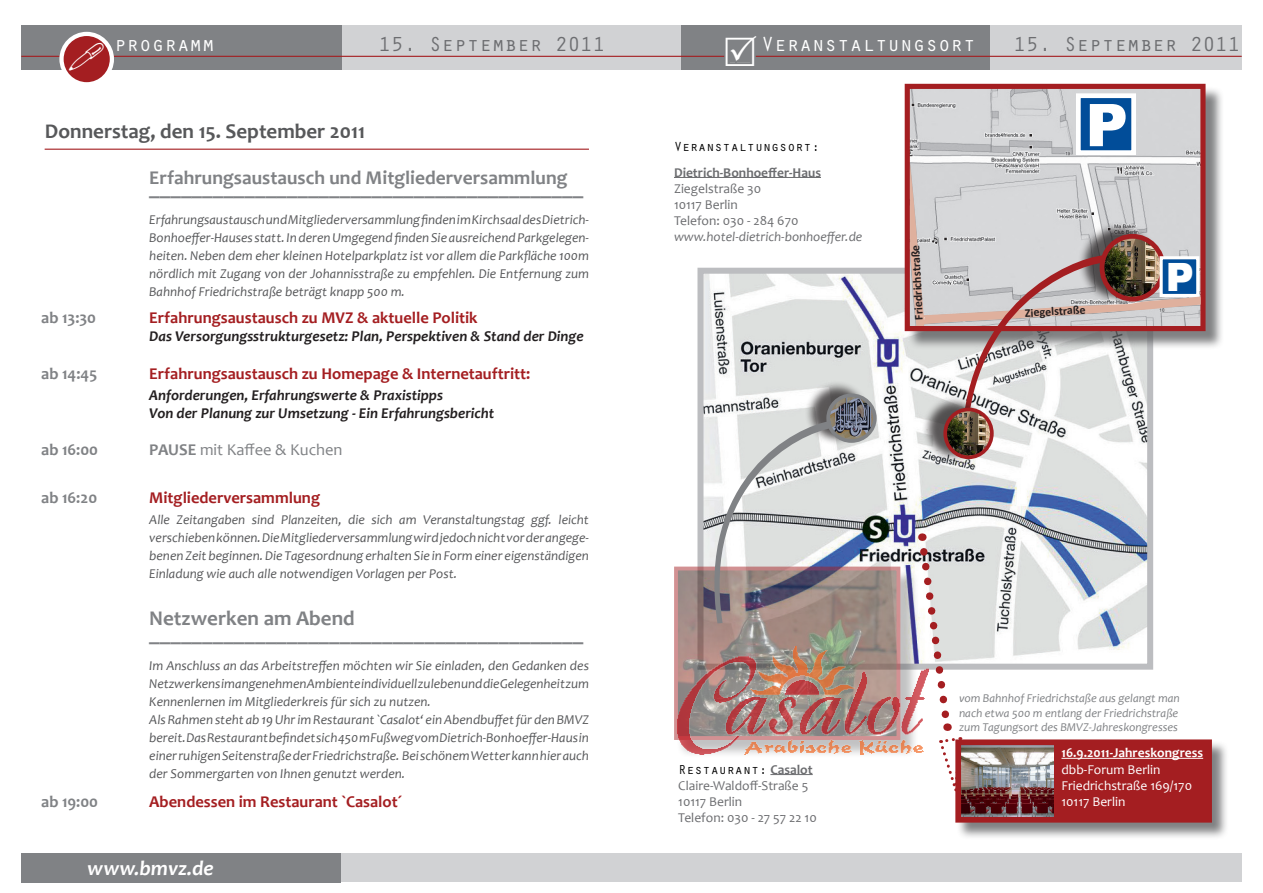
<style>
.page{position:relative;width:1263px;height:893px;background:#fff}
.page>*{position:absolute;margin:0;border:0;box-sizing:border-box;transform-origin:0 0}
.t1{font:900 58.95px "Arial";color:#fff}
.t2{font:900 39px "Arial";color:#fff}
.t3{font:700 21px "Candara";color:#808285}
.t4{font:21px "Orator Std";color:#6c6d70}
.t5{font:700 21px "Candara";color:#57585a}
.t6{font:21px "Orator Std";color:#fff}
.t7{font:italic 700 21px "Candara";color:#fff}
.t8{font:700 19.5px "Candara";color:#808285}
.t9{font:700 16.5px "Candara";color:#a41e21}
.t10{font:700 16.5px "Candara";color:#808285}
.t11{font:16.5px "Candara";color:#808285}
.t12{font:italic 700 15px/18px "Candara";color:#231f20}
.t13{font:italic 13.5px/18px "Candara";color:#57585a;text-align:justify}
.t14{font:13.5px/16.2px "Candara";color:#6c6d70}
.t15{font:13.5px/16.2px "Candara";color:#fff}
.t16{font:13.5px "Orator Std";color:#000}
.t17{font:italic 13.5px "Candara";color:#6c6d70}
.t18{font:700 13.5px "Candara";color:#6c6d70}
.t19{font:700 13.5px "Candara";color:#fff}
.t20{font:italic 12px/14.4px "Candara";color:#808285}
.t21{font:700 12px "Calibri";color:#231f20}
.s1{font-weight:700}
.s2{font-family:"Candara";font-weight:700;color:#6c6d70}
.s3{font-family:"Calibri"}
</style>
<div class="page">
<div style="left:21px;top:853px;width:1221px;height:29px;background:#d1d2d4"></div>
<div style="left:22px;top:853px;width:319px;height:29px;background:#808285"></div>
<div style="left:956px;top:740px;width:273px;height:100px;background:#57585a;opacity:.75"></div>
<div style="left:958px;top:742px;width:251px;height:78px;background:#a41e21"></div>
<img style="left:962px;top:746px;width:91px;height:70px">
<div style="left:955px;top:739px;width:257px;height:84px;border:6px solid #a41e21"></div>
<div style="left:675px;top:25px;width:567px;height:44px;background:#d1d2d4"></div>
<div style="left:681px;top:25px;width:309px;height:44px;background:#808285"></div>
<hr style="left:675px;top:56px;width:567px;height:1px;background:#a41e21">
<div style="left:27px;top:25px;width:654px;height:44px;background:#d1d2d4"></div>
<div style="left:21px;top:25px;width:321px;height:44px;background:#808285"></div>
<hr style="left:21px;top:56px;width:660px;height:1px;background:#a41e21">
<hr style="left:45px;top:149px;width:544px;height:1px;background:#a41e21">
<hr style="left:674px;top:177px;width:147px;height:1px;background:#6c6d70">
<hr style="left:770px;top:774px;width:43px;height:1px;background:#6c6d70">
<img style="left:704px;top:275px;width:442px;height:385px">
<div style="left:697px;top:268px;width:456px;height:402px;border:6px solid #bcbdc0"></div>
<div style="left:907px;top:86px;width:317px;height:264px;background:#57585a;opacity:.75"></div>
<img style="left:911px;top:90px;width:288px;height:74px">
<div style="left:905px;top:84px;width:300px;height:247px;border:5px solid #a41e21"></div>
<div style="left:676px;top:569px;width:243px;height:189px;background:#57585a;opacity:.75"></div>
<img style="left:679px;top:572px;width:216px;height:75px">
<div style="left:1076px;top:93px;width:60px;height:62px;background:#014d99;border:5px solid #fff"></div>
<svg style="left:910px;top:164px;width:290px;height:162px;background:#b4b1b3"></svg>
<div style="left:804px;top:381px;width:66px;height:64px;background:#231f20;opacity:.75"></div>
<img style="left:841px;top:395px;width:34px;height:46px">
<div style="left:826px;top:393px;width:51px;height:50px;border:4px solid #808285;border-radius:50%"></div>
<svg style="left:674px;top:346px;width:167px;height:292px"></svg>
<img style="left:678px;top:647px;width:237px;height:108px">
<hr style="left:1061px;top:758px;width:142px;height:1px;background:#fff">
<svg style="left:915px;top:533px;width:48px;height:258px"></svg>
<svg style="left:915px;top:183px;width:198px;height:271px;background:#cfc7c7"></svg>
<div style="left:921px;top:395px;width:66px;height:67px;background:#231f20;opacity:.75"></div>
<img style="left:947px;top:409px;width:45px;height:48px">
<div style="left:943px;top:408px;width:51px;height:51px;border:4px solid #a41e21;border-radius:50%"></div>
<svg style="left:62px;top:34px;width:50px;height:50px"></svg>
<div style="left:59px;top:32px;width:55px;height:54px;border:4px solid #fff;border-radius:50%"></div>
<svg style="left:722px;top:55px;width:39px;height:8px"></svg>
<svg style="left:69px;top:42px;width:35px;height:28px"></svg>
<h3 class="t6" style="left:114px;top:29px;width:102px">programm</h3>
<h3 class="t4" style="left:379px;top:29px;width:228px">15. September 2011</h3>
<h3 class="t5" style="left:45px;top:118px;width:322px">Donnerstag, den 15. September 2011</h3>
<h3 class="t8" style="left:149px;top:166px;width:420px">Erfahrungsaustausch und Mitgliederversammlung</h3>
<h3 class="t3" style="left:149px;top:173px;width:435px">_________________________________________</h3>
<p class="t13" style="left:149px;top:211px;width:441px">Erfahrungsaustausch und Mitgliederversammlung finden im Kirchsaal des Dietrich-Bonhoeffer-Hauses statt. In deren Umgegend finden Sie ausreichend Parkgelegen&shy;heiten. Neben dem eher kleinen Hotelparkplatz ist vor allem die Parkfläche 100m nördlich mit Zugang von der Johannisstraße zu empfehlen. Die Entfernung zum Bahnhof Friedrichstraße beträgt knapp 500 m.</p>
<p class="t10" style="left:41px;top:308px;width:56px">ab 13:30</p>
<p class="t9" style="left:149px;top:308px;width:330px">Erfahrungsaustausch zu MVZ &amp; aktuelle Politik</p>
<p class="t12" style="left:149px;top:328px;width:436px">Das Versorgungsstrukturgesetz: Plan, Perspektiven &amp; Stand der Dinge</p>
<p class="t10" style="left:41px;top:364px;width:58px">ab 14:45</p>
<p class="t9" style="left:149px;top:364px;width:383px">Erfahrungsaustausch zu Homepage &amp; Internetauftritt:</p>
<p class="t12" style="left:149px;top:386px;width:346px">Anforderungen, Erfahrungswerte &amp; Praxistipps<br>Von der Planung zur Umsetzung - Ein Erfahrungsbericht</p>
<p class="t10" style="left:41px;top:440px;width:58px">ab 16:00</p>
<p class="t11" style="left:149px;top:440px;width:195px"><span class="s1">PAUSE</span> mit Kaffee &amp; Kuchen</p>
<p class="t10" style="left:41px;top:488px;width:57px">ab 16:20</p>
<p class="t9" style="left:149px;top:488px;width:172px">Mitgliederversammlung</p>
<p class="t13" style="left:149px;top:511px;width:441px">Alle Zeitangaben sind Planzeiten, die sich am Veranstaltungstag ggf. leicht verschieben können. Die Mitgliederversammlung wird jedoch nicht vor der angege&shy;benen Zeit beginnen. Die Tagesordnung erhalten Sie in Form einer eigenständigen Einladung wie auch alle notwendigen Vorlagen per Post.</p>
<h3 class="t3" style="left:149px;top:605px;width:207px">Netzwerken am Abend</h3>
<h3 class="t3" style="left:149px;top:619px;width:435px">_________________________________________</h3>
<p class="t13" style="left:149px;top:657px;width:441px;text-align:left">Im Anschluss an das Arbeitstreffen möchten wir Sie einladen, den Gedanken des Netzwerkens im angenehmen Ambiente individuell zu leben und die Gelegenheit zum Kennenlernen im Mitgliederkreis für sich zu nutzen.<br>Als Rahmen steht ab 19 Uhr im Restaurant `Casalot‘ ein Abendbuffet für den BMVZ bereit. Das Restaurant befindet sich 450 m Fußweg vom Dietrich-Bonhoeffer-Haus in einer ruhigen Seitenstraße der Friedrichstraße. Bei schönem Wetter kann hier auch der Sommergarten von Ihnen genutzt werden.</p>
<p class="t10" style="left:41px;top:791px;width:58px">ab 19:00</p>
<p class="t9" style="left:149px;top:791px;width:254px">Abendessen im Restaurant `Casalot´</p>
<h3 class="t7" style="left:87px;top:856px;width:128px">www.bmvz.de</h3>
<h3 class="t6" style="left:762px;top:29px;width:216px">Veranstaltungsort</h3>
<h3 class="t4" style="left:1014px;top:29px;width:228px">15. September 2011</h3>
<p class="t16" style="left:674px;top:137px;width:147px">Veranstaltungsort:</p>
<p class="t18" style="left:674px;top:164px;width:148px">Dietrich-Bonhoeffer-Haus</p>
<p class="t14" style="left:674px;top:180px;width:126px">Ziegelstraße 30<br>10117 Berlin<br>Telefon: 030 - 284 670</p>
<p class="t17" style="left:674px;top:229px;width:190px">www.hotel-dietrich-bonhoeffer.de</p>
<p class="t21" style="left:912px;top:320px;width:77px;rotate:-93deg">Friedrichstraße</p>
<h1 class="t1" style="left:1085px;top:82px;width:44px">P</h1>
<p class="t21" style="left:1024px;top:306px;width:62px;rotate:-4deg">Ziegelstraße</p>
<h2 class="t2" style="left:1166px;top:249px;width:30px">P</h2>
<p class="t16" style="left:678px;top:760px;width:136px">Restaurant: <span class="s2">Casalot</span></p>
<p class="t14" style="left:678px;top:777px;width:140px">Claire-Waldoff-Straße 5<br>10117 Berlin<br>Telefon: 030 - 27 57 22 10</p>
<p class="t20" style="left:959px;top:691px;width:222px"><span class="s3">v</span>om Bahnhof Friedrichstaße aus gelangt man nach etwa 500 m entlang der Friedrichstraße zum Tagungsort des BMVZ-Jahreskongresses</p>
<p class="t19" style="left:1061px;top:745px;width:143px">16.9.2011-Jahreskongress</p>
<p class="t15" style="left:1061px;top:761px;width:132px">dbb-Forum Berlin<br>Friedrichstraße 169/170<br>10117 Berlin</p>
</div>
